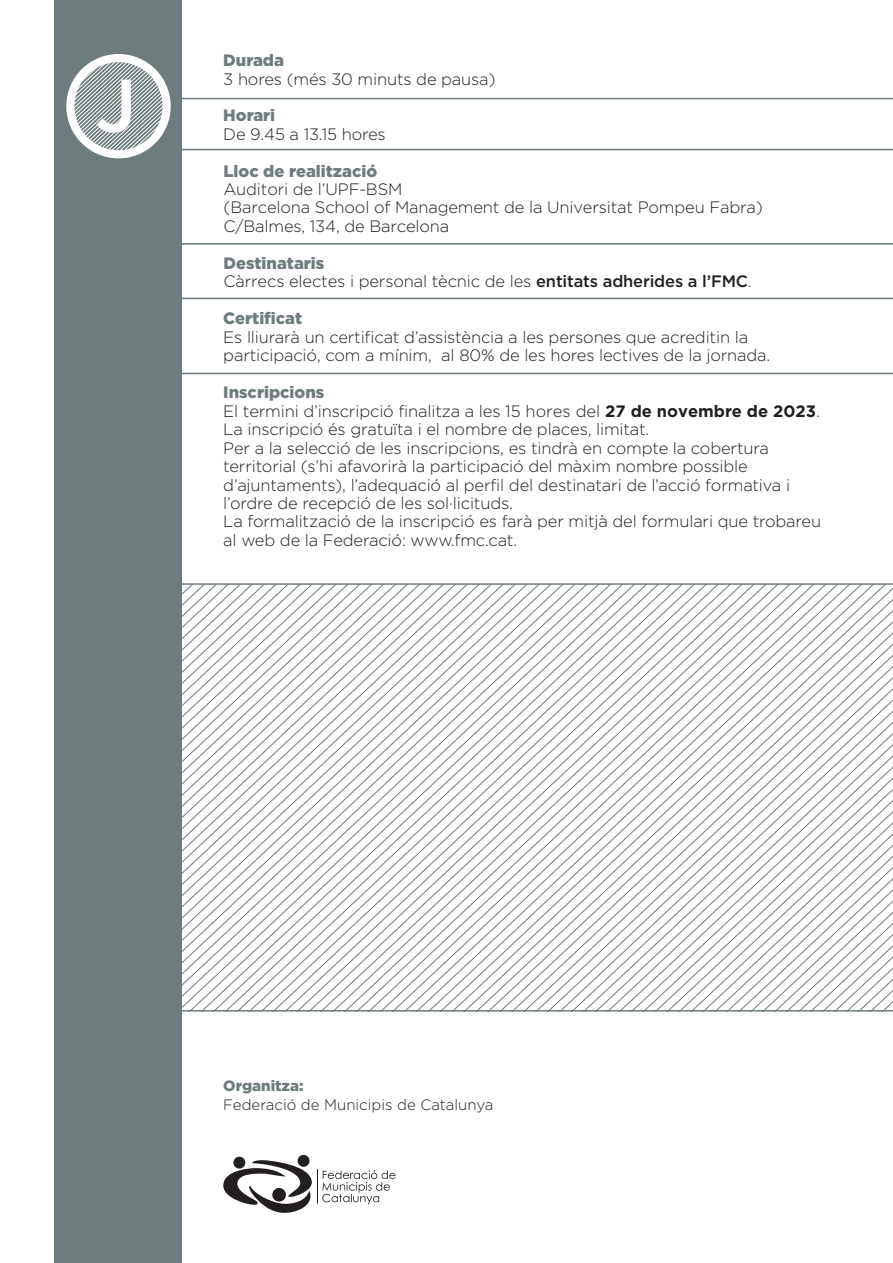
<style>
.page{position:relative;width:893px;height:1263px;background:#fff}
.page>*{position:absolute;margin:0;border:0;box-sizing:border-box;transform-origin:0 0}
.t1{font:300 16.5px/18.5px "Gotham";letter-spacing:-.01em;color:#231f20}
.t2{font:300 16.5px/18.1px "Gotham";letter-spacing:-.01em;color:#231f20}
.t3{font:900 16.5px "Gotham";color:#6f7c7d}
.t4{font:300 15px "Gotham";color:#231f20}
.t5{font:900 15px "Gotham";color:#6f7c7d}
.s1{font-weight:900;color:#6f7c7d}
.s2{font-weight:500}
.s3{font-style:inherit}
.s4{font-weight:700}
</style>
<div class="page">
<svg style="left:181px;top:585px;width:712px;height:425px"></svg>
<hr style="left:171px;top:1010px;width:722px;height:1px;background:#6f7c7d">
<hr style="left:171px;top:583px;width:722px;height:2px;background:#6f7c7d">
<div style="left:54px;top:0;width:127px;height:1263px;background:#6f7c7d"></div>
<hr style="left:171px;top:98px;width:722px;height:1px;background:#6f7c7d">
<hr style="left:171px;top:149px;width:722px;height:1px;background:#6f7c7d">
<hr style="left:171px;top:243px;width:722px;height:2px;background:#6f7c7d">
<hr style="left:171px;top:298px;width:722px;height:1px;background:#6f7c7d">
<hr style="left:171px;top:373px;width:722px;height:1px;background:#6f7c7d">
<div style="left:66px;top:54px;width:105px;height:104px;border:8px solid #fff;border-radius:50%"></div>
<svg style="left:70px;top:58px;width:97px;height:96px"></svg>
<svg style="left:322px;top:1170px;width:74px;height:34px"></svg>
<div style="left:233px;top:1157px;width:12px;height:11px;background:#231f20;border-radius:50%"></div>
<div style="left:298px;top:1155px;width:11px;height:12px;background:#231f20;border-radius:50%"></div>
<svg style="left:223px;top:1160px;width:89px;height:53px"></svg>
<hr style="left:317px;top:1169px;width:1px;height:34px;background:#231f20">
<p class="t3" style="left:223px;top:51px;width:62px">Durada</p>
<p class="t1" style="left:223px;top:69px;width:274px">3 hores (més 30 minuts de pausa)</p>
<p class="t3" style="left:223px;top:106px;width:53px">Horari</p>
<p class="t1" style="left:223px;top:125px;width:164px">De 9.45 a 13.15 hores</p>
<p class="t2" style="left:223px;top:162px;width:541px"><span class="s1">Lloc de realització<br></span>Auditori de l’UPF-BSM<br>(Barcelona School of Management de la Universitat Pompeu Fabra)<br>C/Balmes, 134, de Barcelona</p>
<p class="t1" style="left:223px;top:253px;width:530px"><span class="s1">Destinataris<br></span>Càrrecs electes i personal tècnic de les <span class="s2">entitats adherides a l’FMC</span>.</p>
<p class="t3" style="left:223px;top:309px;width:80px">Certificat</p>
<p class="t1" style="left:223px;top:328px;width:549px">Es lliurarà un certificat d’assistència a les persones que acreditin la participació, com a mínim, al 80% de les hores lectives de la jornada.</p>
<p class="t1" style="left:223px;top:383px;width:599px"><span class="s1">Inscripcions<br></span>El termini d’inscripció finalitza a les <span class="s3">15 hores del</span> <span class="s4">27 de novembre de 2023</span>.<br>La inscripció és gratuïta i el nombre de places, limitat.<br>Per a la selecció de les inscripcions, es tindrà en compte la cobertura territorial (s’hi afavorirà la participació del màxim nombre possible d’ajuntaments), l’adequació al perfil del destinatari de l’acció formativa i l’ordre de recepció de les sol·licituds.<br>La formalització de la inscripció es farà per mitjà del formulari que trobareu al web de la Federació: www.fmc.cat.</p>
<p class="t5" style="left:223px;top:1077px;width:82px">Organitza:</p>
<p class="t4" style="left:223px;top:1096px;width:272px">Federació de Municipis de Catalunya</p>
</div>
